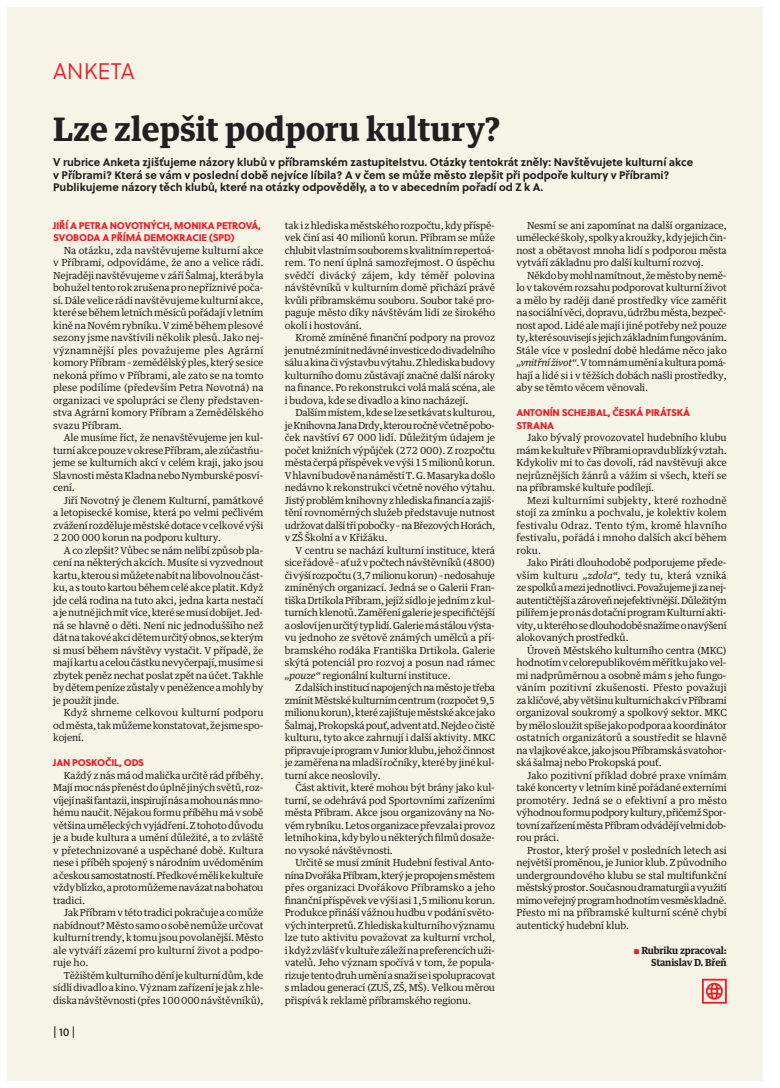
<style>
.page{position:relative;width:780px;height:1088px;background:#fff}
.page>*{position:absolute;margin:0;border:0;box-sizing:border-box;transform-origin:0 0}
.t1{font:700 32.5px "Guardian Text Egyp";color:#231f20}
.t2{font:22.5px "Soleil Lt";color:#ed1c24}
.t3{font:11.25px "Soleil Bk";color:#231f20}
.t4{font:700 11px/12.5px "Soleil";color:#231f20}
.t5{font:9.75px/12.5px "Guardian Text Egyp";letter-spacing:-.015em;color:#231f20;text-align:justify}
.t6{font:9.75px/12.5px "Soleil Xb";letter-spacing:-.015em;color:#ed1c24}
.t7{font:700 9.75px/12.5px "Guardian Text Egyp";letter-spacing:-.015em;color:#231f20;text-align:right}
.s1{font-style:italic}
.s2{font-family:"Soleil Bk";font-weight:400;font-size:9.62px;color:#ed1c24}
</style>
<div class="page">
<div style="left:7px;top:7px;width:755px;height:1074px;background:#f6f4e6"></div>
<svg style="left:702px;top:979px;width:24px;height:24px"></svg>
<h2 class="t2" style="left:53px;top:58px;width:83px">ANKETA</h2>
<h1 class="t1" style="left:53px;top:115px;width:449px">Lze zlepšit podporu kultury?</h1>
<p class="t4" style="left:53px;top:157px;width:641px">V rubrice Anketa zjišťujeme názory klubů v příbramském zastupitelstvu. Otázky tentokrát zněly: Navštěvujete kulturní akce v Příbrami? Která se vám v poslední době nejvíce líbila? A v čem se může město zlepšit při podpoře kultury v Příbrami?<br>Publikujeme názory těch klubů, které na otázky odpověděly, a to v abecedním pořadí od Z k A.</p>
<p class="t6" style="left:53px;top:219px;width:209px">JIŘÍ A PETRA NOVOTNÝCH, MONIKA PETROVÁ,<br>SVOBODA A PŘÍMÁ DEMOKRACIE (SPD)</p>
<p class="t5" style="left:53px;top:245px;width:212px;text-indent:11px">Na otázku, zda navštěvujeme kulturní akce v Příbrami, odpovídáme, že ano a velice rádi.<br>Nejraději navštěvujeme v září Šalmaj, která byla bohužel tento rok zrušena pro nepříznivé poča&shy;sí. Dále velice rádi navštěvujeme kulturní akce, které se během letních měsíců pořádají v letním kině na Novém rybníku. V zimě během plesové sezony jsme navštívili několik plesů. Jako nej&shy;významnější ples považujeme ples Agrární komory Příbram – zemědělský ples, který se sice nekoná přímo v Příbrami, ale zato se na tomto plese podílíme (především Petra Novotná) na organizaci ve spolupráci se členy představen&shy;stva Agrární komory Příbram a Zemědělského svazu Příbram.</p>
<p class="t5" style="left:53px;top:432px;width:212px;text-indent:11px">Ale musíme říct, že nenavštěvujeme jen kul&shy;turní akce pouze vokrese Příbram, ale zúčastňu&shy;jeme se kulturních akcí v celém kraji, jako jsou Slavnosti města Kladna nebo Nymburské posví&shy;cení.</p>
<p class="t5" style="left:53px;top:495px;width:212px;text-indent:11px">Jiří Novotný je členem Kulturní, památkové a letopisecké komise, která po velmi pečlivém zvážení rozděluje městské dotace v celkové výši 2 200 000 korun na podporu kultury.</p>
<p class="t5" style="left:53px;top:545px;width:212px;text-indent:11px">A co zlepšit? Vůbec se nám nelíbí způsob pla&shy;cení na některých akcích. Musíte si vyzvednout kartu, kterou si můžete nabít na libovolnou část&shy;ku, a s touto kartou během celé akce platit. Když jde celá rodina na tuto akci, jedna karta nestačí aje nutné jich mít více, které se musí dobíjet. Jed&shy;ná se hlavně o děti. Není nic jednoduššího než dát na takové akci dětem určitý obnos, se kterým si musí během návštěvy vystačit. V případě, že mají kartu acelou částku nevyčerpají, musíme si zbytek peněz nechat poslat zpět na účet. Takhle by dětem peníze zůstaly vpeněžence amohly by je použít jinde.</p>
<p class="t5" style="left:53px;top:707px;width:212px;text-indent:11px">Když shrneme celkovou kulturní podporu od města, tak můžeme konstatovat, že jsme spo&shy;kojení.</p>
<p class="t6" style="left:53px;top:756px;width:92px">JAN POSKOČIL, ODS</p>
<p class="t5" style="left:53px;top:770px;width:212px;text-indent:11px">Každý z nás má od malička určitě rád příběhy.<br>Mají moc nás přenést do úplně jiných světů, roz&shy;víjejí naši fantazii, inspirují nás amohou nás mno&shy;hému naučit. Nějakou formu příběhu má v sobě většina uměleckých vyjádření. Z tohoto důvodu je a bude kultura a umění důležité, a to zvláště v přetechnizované a uspěchané době. Kultura nese i příběh spojený s národním uvědoměním ačeskou samostatností. Předkové měli ke kultuře vždy blízko, aproto můžeme navázat na bohatou tradici.</p>
<p class="t5" style="left:53px;top:907px;width:212px;text-indent:11px">Jak Příbram v této tradici pokračuje a co může nabídnout? Město samo o sobě nemůže určovat kulturní trendy, k tomu jsou povolanější. Město ale vytváří zázemí pro kulturní život a podpo&shy;ruje ho.</p>
<p class="t5" style="left:53px;top:970px;width:212px;text-indent:11px">Těžištěm kulturního dění je kulturní dům, kde sídlí divadlo a kino. Význam zařízení je jak z hle&shy;diska návštěvnosti (přes 100 000 návštěvníků),</p>
<p class="t3" style="left:53px;top:1026px;width:24px">| 10 |</p>
<p class="t5" style="left:285px;top:220px;width:212px">tak i z hlediska městského rozpočtu, kdy příspě&shy;vek činí asi 40 milionů korun. Příbram se může chlubit vlastním souborem s kvalitním repertoá&shy;rem. To není úplná samozřejmost. O úspěchu svědčí divácký zájem, kdy téměř polovina návštěvníků v kulturním domě přichází právě kvůli příbramskému souboru. Soubor také pro&shy;paguje město díky návštěvám lidí ze širokého okolí i hostování.</p>
<p class="t5" style="left:285px;top:332px;width:212px;text-indent:11px">Kromě zmíněné finanční podpory na provoz je nutné zmínit nedávné investice do divadelního sálu akina či výstavbu výtahu. Z hlediska budovy kulturního domu zůstávají značné další nároky na finance. Po rekonstrukci volá malá scéna, ale i budova, kde se divadlo a kino nacházejí.</p>
<p class="t5" style="left:285px;top:407px;width:212px;text-indent:11px">Dalším místem, kde se lze setkávat s kulturou, je Knihovna Jana Drdy, kterou ročně včetně pobo&shy;ček navštíví 67 000 lidí. Důležitým údajem je počet knižních výpůjček (272 000). Z rozpočtu města čerpá příspěvek ve výši 15 milionů korun.<br>V hlavní budově na náměstíT. G. Masaryka došlo nedávno k rekonstrukci včetně nového výtahu.<br>Jistý problém knihovny z hlediska financí azajiš&shy;tění rovnoměrných služeb představuje nutnost udržovat další tři pobočky – na Březových Horách, v ZŠ Školní a v Křižáku.</p>
<p class="t5" style="left:285px;top:545px;width:212px;text-indent:11px">V centru se nachází kulturní instituce, která sice řádově – ať už v počtech návštěvníků (4800) či výší rozpočtu (3,7 milionu korun) – nedosahuje zmíněných organizací. Jedná se o Galerii Fran&shy;tiška Drtikola Příbram, jejíž sídlo je jedním z kul&shy;turních klenotů. Zaměření galerie je specifičtější aosloví jen určitý typ lidí. Galerie má stálou výsta&shy;vu jednoho ze světově známých umělců a pří&shy;bramského rodáka Františka Drtikola. Galerie skýtá potenciál pro rozvoj a posun nad rámec <span class="s1">„pouze“</span> regionální kulturní instituce.</p>
<p class="t5" style="left:285px;top:682px;width:212px;text-indent:11px">Z dalších institucí napojených na město je třeba zmínit Městské kulturním centrum (rozpočet 9,5 milionu korun), které zajištuje městské akce jako Šalmaj, Prokopská pouť, advent atd. Nejde očistě kulturu, tyto akce zahrnují i další aktivity. MKC připravuje iprogram v Junior klubu, jehož činnost je zaměřena na mladší ročníky, které by jiné kul&shy;turní akce neoslovily.</p>
<p class="t5" style="left:285px;top:782px;width:212px;text-indent:11px">Část aktivit, které mohou být brány jako kul&shy;turní, se odehrává pod Sportovními zařízeními města Příbram. Akce jsou organizovány na No - vém rybníku. Letos organizace převzala iprovoz letního kina, kdy bylo uněkterých filmů dosaže&shy;no vysoké návštěvnosti.</p>
<p class="t5" style="left:285px;top:857px;width:212px;text-indent:11px">Určitě se musí zmínit Hudební festival Anto&shy;nína Dvořáka Příbram, který je propojen s městem přes organizaci Dvořákovo Příbramsko a jeho finanční příspěvek ve výši asi 1,5 milionu korun.<br>Produkce přináší vážnou hudbu v podání světo&shy;vých interpretů. Z hlediska kulturního významu lze tuto aktivitu považovat za kulturní vrchol, ikdyž zvlášť v kultuře záleží na preferencích uži&shy;vatelů. Jeho význam spočívá v tom, že popula&shy;rizuje tento druh umění asnaží se ispolupracovat s mladou generací (ZUŠ, ZŠ, MŠ). Velkou měrou přispívá k reklamě příbramského regionu.</p>
<p class="t5" style="left:516px;top:220px;width:212px;text-indent:11px">Nesmí se ani zapomínat na další organizace, umělecké školy, spolky akroužky, kdy jejich čin&shy;nost a obětavost mnoha lidí s podporou města vytváří základnu pro další kulturní rozvoj.</p>
<p class="t5" style="left:516px;top:270px;width:212px;text-indent:11px">Někdo by mohl namítnout, že město by nemě&shy;lo v takovém rozsahu podporovat kulturní život a mělo by raději dané prostředky více zaměřit na sociální věci, dopravu, údržbu města, bezpeč&shy;nost apod. Lidé ale mají i jiné potřeby než pouze ty, které souvisejí s jejich základním fungováním.<br>Stále více v poslední době hledáme něco jako <span class="s1">„vnitřní život“.</span>V tom nám umění akultura pomá&shy;hají a lidé si i v těžších dobách našli prostředky, aby se těmto věcem věnovali.</p>
<p class="t6" style="left:516px;top:406px;width:175px">ANTONÍN SCHEJBAL, ČESKÁ PIRÁTSKÁ<br>STRANA</p>
<p class="t5" style="left:516px;top:432px;width:212px;text-indent:11px">Jako bývalý provozovatel hudebního klubu mám ke kultuře vPříbrami opravdu blízký vztah.<br>Kdykoliv mi to čas dovolí, rád navštěvuji akce nejrůznějších žánrů a vážím si všech, kteří se na příbramské kultuře podílejí.</p>
<p class="t5" style="left:516px;top:495px;width:212px;text-indent:11px">Mezi kulturními subjekty, které rozhodně stojí za zmínku a pochvalu, je kolektiv kolem festivalu Odraz. Tento tým, kromě hlavního festivalu, pořádá i mnoho dalších akcí během roku.</p>
<p class="t5" style="left:516px;top:557px;width:212px;text-indent:11px">Jako Piráti dlouhodobě podporujeme přede&shy;vším kulturu <span class="s1">„zdola“,</span> tedy tu, která vzniká ze spolků amezi jednotlivci. Považujeme ji za nej&shy;autentičtější azároveň nejefektivnější. Důležitým pilířem je pro nás dotační program Kulturní akti&shy;vity, ukterého se dlouhodobě snažíme onavýšení alokovaných prostředků.</p>
<p class="t5" style="left:516px;top:645px;width:212px;text-indent:11px">Úroveň Městského kulturního centra (MKC) hodnotím vcelorepublikovém měřítku jako vel&shy;mi nadprůměrnou a osobně mám s jeho fungo&shy;váním pozitivní zkušenosti. Přesto považuji za klíčové, aby většinu kulturních akcí vPříbrami organizoval soukromý a spolkový sektor. MKC by mělo sloužit spíše jako podpora akoordinátor ostatních organizátorů a soustředit se hlavně na vlajkové akce, jako jsou Příbramská svatohor&shy;ská šalmaj nebo Prokopská pouť.</p>
<p class="t5" style="left:516px;top:770px;width:212px;text-indent:11px">Jako pozitivní příklad dobré praxe vnímám také koncerty v letním kině pořádané externími promotéry. Jedná se o efektivní a pro město výhodnou formu podpory kultury, přičemž Spor&shy;tovní zařízení města Příbram odvádějí velmi dob&shy;rou práci.</p>
<p class="t5" style="left:516px;top:845px;width:212px;text-indent:11px">Prostor, který prošel v posledních letech asi největší proměnou, je Junior klub. Z původního undergroundového klubu se stal multifunkční městský prostor. Současnou dramaturgii avyužití mimo veřejný program hodnotím vesměs kladně.<br>Přesto mi na příbramské kulturní scéně chybí autentický hudební klub.</p>
<p class="t7" style="left:634px;top:945px;width:94px"><span class="s2">S</span> Rubriku zpracoval:<br>Stanislav D. Břeň</p>
</div>
